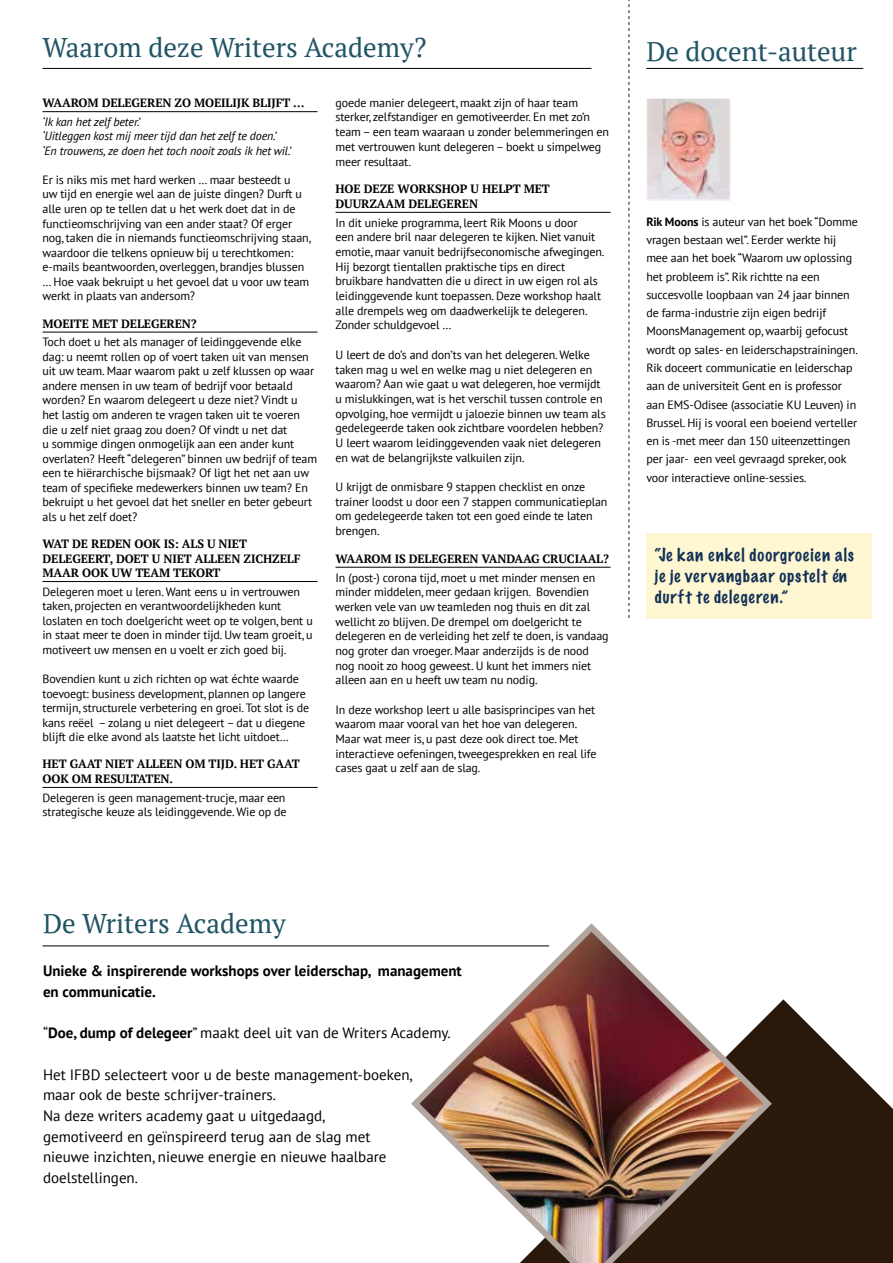
<style>
.page{position:relative;width:893px;height:1263px;background:#fff}
.page>*{position:absolute;margin:0;border:0;box-sizing:border-box;transform-origin:0 0}
.t1{font:27px "PT Serif";color:#215464}
.t2{font:100 16.5px/21px "Marker Felt";letter-spacing:.06em;color:#113056}
.t3{font:15px/20.7px "PT Sans";color:#000}
.t4{font:700 15px/20.7px "PT Sans";color:#000}
.t5{font:12px/14.7px "PT Sans";letter-spacing:-.01em;color:#000}
.t6{font:700 12px/14.5px "PT Serif";letter-spacing:-.01em;color:#000}
.t7{font:italic 12px/14.5px "PT Sans";letter-spacing:-.01em;color:#000}
.s1{font-weight:700}
</style>
<div class="page">
<svg style="left:776px;top:999px;width:117px;height:264px;fill:#2a190a"></svg>
<div style="left:646px;top:533px;width:226px;height:85px;background:#fff6d2"></div>
<hr style="left:43px;top:68px;width:548px;height:1px;background:#000">
<hr style="left:646px;top:68px;width:217px;height:1px;background:#000">
<svg style="left:629px;top:0;width:1px;height:618px"></svg>
<hr style="left:43px;top:945px;width:506px;height:1px;background:#000">
<img style="left:407px;top:923px;width:369px;height:340px">
<hr style="left:43px;top:111px;width:275px;height:1px;background:#000">
<hr style="left:43px;top:332px;width:275px;height:1px;background:#000">
<hr style="left:43px;top:581px;width:275px;height:1px;background:#000">
<hr style="left:43px;top:787px;width:275px;height:1px;background:#000">
<hr style="left:336px;top:212px;width:275px;height:1px;background:#000">
<hr style="left:336px;top:567px;width:275px;height:1px;background:#000">
<img style="left:648px;top:100px;width:81px;height:98px">
<div style="left:646px;top:98px;width:85px;height:102px;border:1px solid #fff"></div>
<h1 class="t1" style="left:43px;top:30px;width:385px">Waarom deze Writers Academy?</h1>
<h1 class="t1" style="left:646px;top:34px;width:212px">De docent-auteur</h1>
<p class="t6" style="left:43px;top:95px;width:263px">WAAROM DELEGEREN ZO MOEILIJK BLIJFT …</p>
<p class="t7" style="left:43px;top:114px;width:250px">‘Ik kan het zelf beter.’<br>‘Uitleggen kost mij meer tijd dan het zelf te doen.’ ‘En trouwens, ze doen het toch nooit zoals ik het wil.’</p>
<p class="t5" style="left:43px;top:172px;width:270px">Er is niks mis met hard werken … maar besteedt u<br>uw tijd en energie wel aan de juiste dingen? Durft u alle uren op te tellen dat u het werk doet dat in de functieomschrijving van een ander staat? Of erger nog, taken die in niemands functieomschrijving staan, waardoor die telkens opnieuw bij u terechtkomen: e-mails beantwoorden, overleggen, brandjes blussen … Hoe vaak bekruipt u het gevoel dat u voor uw team werkt in plaats van andersom?</p>
<p class="t6" style="left:43px;top:316px;width:156px">MOEITE MET DELEGEREN?</p>
<p class="t5" style="left:43px;top:334px;width:276px">Toch doet u het als manager of leidinggevende elke dag: u neemt rollen op of voert taken uit van mensen uit uw team. Maar waarom pakt u zelf klussen op waar andere mensen in uw team of bedrijf voor betaald worden? En waarom delegeert u deze niet? Vindt u<br>het lastig om anderen te vragen taken uit te voeren die u zelf niet graag zou doen? Of vindt u net dat<br>u sommige dingen onmogelijk aan een ander kunt overlaten? Heeft “delegeren” binnen uw bedrijf of team een te hiërarchische bijsmaak? Of ligt het net aan uw team of specifieke medewerkers binnen uw team? En bekruipt u het gevoel dat het sneller en beter gebeurt als u het zelf doet?</p>
<p class="t6" style="left:43px;top:536px;width:260px">WAT DE REDEN OOK IS: ALS U NIET<br>DELEGEERT, DOET U NIET ALLEEN ZICHZELF<br>MAAR OOK UW TEAM TEKORT</p>
<p class="t5" style="left:43px;top:584px;width:272px">Delegeren moet u leren. Want eens u in vertrouwen taken, projecten en verantwoordelijkheden kunt loslaten en toch doelgericht weet op te volgen, bent u in staat meer te doen in minder tijd. Uw team groeit, u motiveert uw mensen en u voelt er zich goed bij.</p>
<p class="t5" style="left:43px;top:671px;width:268px">Bovendien kunt u zich richten op wat échte waarde toevoegt: business development, plannen op langere termijn, structurele verbetering en groei. Tot slot is de kans reëel – zolang u niet delegeert – dat u diegene blijft die elke avond als laatste het licht uitdoet…</p>
<p class="t6" style="left:43px;top:757px;width:259px">HET GAAT NIET ALLEEN OM TIJD. HET GAAT<br>OOK OM RESULTATEN.</p>
<p class="t5" style="left:43px;top:790px;width:246px">Delegeren is geen management-trucje, maar een strategische keuze als leidinggevende. Wie op de</p>
<p class="t5" style="left:336px;top:95px;width:275px">goede manier delegeert, maakt zijn of haar team sterker, zelfstandiger en gemotiveerder. En met zo’n team – een team waaraan u zonder belemmeringen en met vertrouwen kunt delegeren – boekt u simpelweg meer resultaat.</p>
<p class="t6" style="left:336px;top:181px;width:216px">HOE DEZE WORKSHOP U HELPT MET<br>DUURZAAM DELEGEREN</p>
<p class="t5" style="left:336px;top:215px;width:270px">In dit unieke programma, leert Rik Moons u door<br>een andere bril naar delegeren te kijken. Niet vanuit emotie, maar vanuit bedrijfseconomische afwegingen.<br>Hij bezorgt tientallen praktische tips en direct bruikbare handvatten die u direct in uw eigen rol als leidinggevende kunt toepassen. Deze workshop haalt alle drempels weg om daadwerkelijk te delegeren.<br>Zonder schuldgevoel …</p>
<p class="t5" style="left:336px;top:347px;width:272px">U leert de do’s and don’ts van het delegeren. Welke taken mag u wel en welke mag u niet delegeren en waarom? Aan wie gaat u wat delegeren, hoe vermijdt u mislukkingen, wat is het verschil tussen controle en opvolging, hoe vermijdt u jaloezie binnen uw team als gedelegeerde taken ook zichtbare voordelen hebben?<br>U leert waarom leidinggevenden vaak niet delegeren en wat de belangrijkste valkuilen zijn.</p>
<p class="t5" style="left:336px;top:479px;width:273px">U krijgt de onmisbare 9 stappen checklist en onze trainer loodst u door een 7 stappen communicatieplan om gedelegeerde taken tot een goed einde te laten brengen.</p>
<p class="t6" style="left:336px;top:551px;width:275px">WAAROM IS DELEGEREN VANDAAG CRUCIAAL?</p>
<p class="t5" style="left:336px;top:570px;width:275px">In (post-) corona tijd, moet u met minder mensen en minder middelen, meer gedaan krijgen. Bovendien werken vele van uw teamleden nog thuis en dit zal wellicht zo blijven. De drempel om doelgericht te delegeren en de verleiding het zelf te doen, is vandaag nog groter dan vroeger. Maar anderzijds is de nood nog nooit zo hoog geweest. U kunt het immers niet alleen aan en u heeft uw team nu nodig.</p>
<p class="t5" style="left:336px;top:702px;width:262px">In deze workshop leert u alle basisprincipes van het waarom maar vooral van het hoe van delegeren.<br>Maar wat meer is, u past deze ook direct toe. Met interactieve oefeningen, tweegesprekken en real life cases gaat u zelf aan de slag.</p>
<h1 class="t1" style="left:43px;top:906px;width:244px">De Writers Academy</h1>
<p class="t4" style="left:43px;top:960px;width:420px">Unieke &amp; inspirerende workshops over leiderschap, management en communicatie.</p>
<p class="t3" style="left:43px;top:1022px;width:409px">“<span class="s1">Doe, dump of delegeer</span>” maakt deel uit van de Writers Academy.</p>
<p class="t3" style="left:43px;top:1064px;width:371px">Het IFBD selecteert voor u de beste management-boeken, maar ook de beste schrijver-trainers.<br>Na deze writers academy gaat u uitgedaagd,<br>gemotiveerd en geïnspireerd terug aan de slag met nieuwe inzichten, nieuwe energie en nieuwe haalbare doelstellingen.</p>
<p class="t5" style="left:646px;top:212px;width:213px;line-height:18.3px"><span class="s1">Rik Moons</span> is auteur van het boek “Domme vragen bestaan wel”. Eerder werkte hij mee aan het boek “Waarom uw oplossing het probleem is”. Rik richtte na een succesvolle loopbaan van 24 jaar binnen de farma-industrie zijn eigen bedrijf MoonsManagement op, waarbij gefocust wordt op sales- en leiderschapstrainingen.<br>Rik doceert communicatie en leiderschap aan de universiteit Gent en is professor aan EMS-Odisee (associatie KU Leuven) in Brussel. Hij is vooral een boeiend verteller en is -met meer dan 150 uiteenzettingen per jaar- een veel gevraagd spreker, ook voor interactieve online-sessies.</p>
<h2 class="t2" style="left:655px;top:544px;width:201px">“Je kan enkel doorgroeien als je je vervangbaar opstelt én durft te delegeren.”</h2>
</div>
